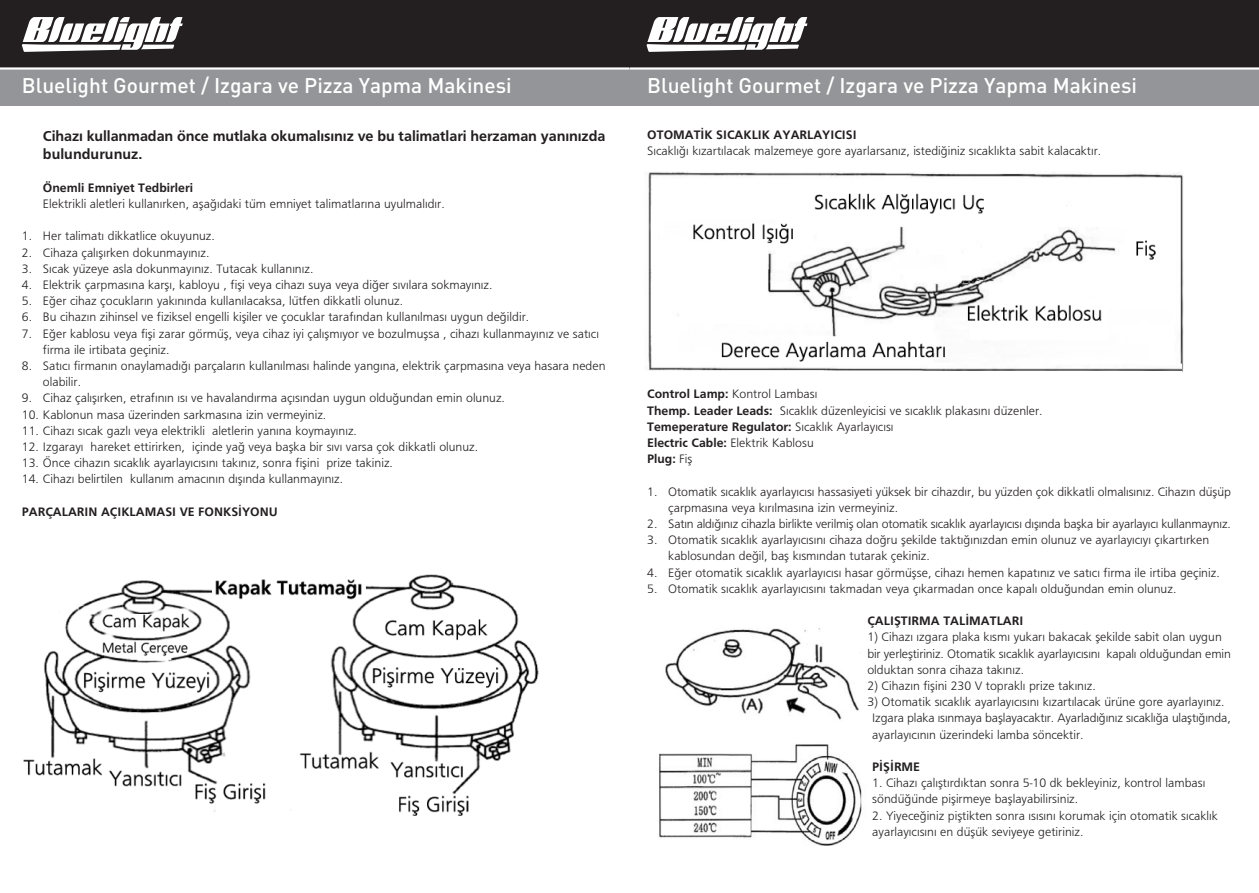
<style>
.page{position:relative;width:1259px;height:893px;background:#fff}
.page>*{position:absolute;margin:0;border:0;box-sizing:border-box;transform-origin:0 0}
.t1{font:500 21px "DI Nbek";color:#fff}
.t2{font:700 15px/18.5px "Frugal";letter-spacing:-.01em;color:#231f20}
.t3{font:12.75px/16.2px "Frugal";color:#231f20}
.t4{font:700 12.75px "Frugal";color:#231f20}
.s1{font-weight:700}
</style>
<div class="page">
<div style="left:629px;top:0;width:630px;height:68px;background:#231f20"></div>
<div style="left:629px;top:68px;width:630px;height:38px;background:#939598"></div>
<hr style="left:629px;top:67px;width:630px;height:3px;background:#fff">
<div style="left:0;top:0;width:629px;height:68px;background:#231f20"></div>
<div style="left:0;top:68px;width:629px;height:38px;background:#939598"></div>
<hr style="left:0;top:67px;width:629px;height:3px;background:#fff">
<svg style="left:22px;top:17px;width:161px;height:35px"></svg>
<svg style="left:646px;top:17px;width:161px;height:35px"></svg>
<img style="left:23px;top:574px;width:516px;height:242px">
<img style="left:648px;top:172px;width:536px;height:200px">
<img style="left:665px;top:628px;width:194px;height:92px">
<img style="left:659px;top:744px;width:203px;height:102px">
<h1 class="t1" style="left:22px;top:78px;width:491px">Bluelight Gourmet / Izgara ve Pizza Yapma Makinesi</h1>
<h1 class="t1" style="left:647px;top:78px;width:491px">Bluelight Gourmet / Izgara ve Pizza Yapma Makinesi</h1>
<p class="t4" style="left:647px;top:130px;width:211px">OTOMAT‹K SICAKLIK AYARLAYICISI</p>
<p class="t3" style="left:647px;top:144px;width:455px">Sıcaklı¤ı kızartılacak malzemeye gore ayarlarsanız, istedi¤iniz sıcakl›kta sabit kalacaktır.</p>
<p class="t2" style="left:43px;top:128px;width:564px">Cihaz› kullanmadan önce mutlaka okumal›s›n›z ve bu talimatlari herzaman yan›n›zda bulundurunuz.</p>
<p class="t4" style="left:43px;top:183px;width:152px">Önemli Emniyet Tedbirleri</p>
<p class="t3" style="left:43px;top:197px;width:403px">Elektrikli aletleri kullan›rken, afla¤›daki tüm emniyet talimatlar›na uyulmal›d›r.</p>
<p class="t3" style="left:22px;top:229px;width:194px">1. Her talimat› dikkatlice okuyunuz.</p>
<p class="t3" style="left:22px;top:245px;width:189px">2. Cihaza çal›fl›rken dokunmay›n›z.</p>
<p class="t3" style="left:22px;top:261px;width:293px">3. S›cak yüzeye asla dokunmay›n›z. Tutacak kullan›n›z.</p>
<p class="t3" style="left:22px;top:278px;width:472px">4. Elektrik çarpmas›na karfl›, kabloyu , fifli veya cihaz› suya veya di¤er s›v›lara sokmay›n›z.</p>
<p class="t3" style="left:22px;top:294px;width:383px">5. E¤er cihaz çocuklar›n yak›n›nda kullan›lacaksa, lütfen dikkatli olunuz.</p>
<p class="t3" style="left:22px;top:310px;width:509px">6. Bu cihaz›n zihinsel ve fiziksel engelli kifliler ve çocuklar taraf›ndan kullan›lmas› uygun de¤ildir.</p>
<p class="t3" style="left:43px;top:326px;width:557px;text-indent:-21px">7. E¤er kablosu veya fifli zarar görmüfl, veya cihaz iyi çal›flm›yor ve bozulmuflsa , cihaz› kullanmay›n›z ve sat›c› firma ile irtibata geçiniz.</p>
<p class="t3" style="left:43px;top:359px;width:564px;text-indent:-21px">8. Sat›c› firman›n onaylamad›¤› parçalar›n kullan›lmas› halinde yang›na, elektrik çarpmas›na veya hasara neden olabilir.</p>
<p class="t3" style="left:22px;top:391px;width:484px">9. Cihaz çal›fl›rken, etraf›n›n ›s› ve havaland›rma aç›s›ndan uygun oldu¤undan emin olunuz.</p>
<p class="t3" style="left:22px;top:407px;width:306px">10. Kablonun masa üzerinden sarkmas›na izin vermeyiniz.</p>
<p class="t3" style="left:22px;top:423px;width:337px">11. Cihaz› s›cak gazl› veya elektrikli aletlerin yan›na koymay›n›z.</p>
<p class="t3" style="left:22px;top:440px;width:458px">12. Izgaray› hareket ettirirken, içinde ya¤ veya baflka bir s›v› varsa çok dikkatli olunuz.</p>
<p class="t3" style="left:22px;top:456px;width:372px">13. Önce cihaz›n s›cakl›k ayarlay›c›s›n› tak›n›z, sonra fiflini prize takiniz.</p>
<p class="t3" style="left:22px;top:472px;width:323px">14. Cihaz› belirtilen kullan›m amac›n›n d›fl›nda kullanmay›n›z.</p>
<p class="t4" style="left:22px;top:507px;width:257px">PARÇALARIN AÇIKLAMASI VE FONKS‹YONU</p>
<p class="t3" style="left:647px;top:387px;width:397px"><span class="s1">Control Lamp:</span> Kontrol Lambası<br><span class="s1">Themp. Leader Leads:</span> Sıcaklık düzenleyicisi ve sıcaklık plakasını düzenler.<br><span class="s1">Temeperature Regulator:</span> Sıcaklık Ayarlayıcısı<br><span class="s1">Electric Cable:</span> Elektrik Kablosu<br><span class="s1">Plug:</span> Fifl</p>
<p class="t3" style="left:668px;top:484px;width:564px;text-indent:-21px">1. Otomatik sıcaklık ayarlayıcısı hassasiyeti yüksek bir cihazdır, bu yüzden çok dikkatli olmalısınız. Cihazın düflüp çarpmasına veya kırılmasına izin vermeyiniz.</p>
<p class="t3" style="left:647px;top:517px;width:585px">2. Satın aldı¤ınız cihazla birlikte verilmifl olan otomatik sıcaklık ayarlayıcısı dıflında baflka bir ayarlayıcı kullanmaynız.</p>
<p class="t3" style="left:668px;top:533px;width:542px;text-indent:-21px">3. Otomatik sıcaklık ayarlayıcısını cihaza do¤ru flekilde taktı¤ınızdan emin olunuz ve ayarlayıcıyı çıkartırken kablosundan de¤il, bafl kısmından tutarak çekiniz.</p>
<p class="t3" style="left:647px;top:565px;width:574px">4. E¤er otomatik sıcaklık ayarlayıcısı hasar görmüflse, cihazı hemen kapatınız ve satıcı firma ile irtiba geçiniz.</p>
<p class="t3" style="left:647px;top:581px;width:530px">5. Otomatik sıcaklık ayarlayıcısını takmadan veya çıkarmadan once kapalı oldu¤undan emin olunuz.</p>
<p class="t4" style="left:867px;top:616px;width:157px">ÇALIfiTIRMA TAL‹MATLARI</p>
<p class="t3" style="left:867px;top:630px;width:365px">1) Cihazı ızgara plaka kısmı yukarı bakacak flekilde sabit olan uygun bir yerlefltiriniz. Otomatik sıcaklık ayarlayıcısını kapalı oldu¤undan emin olduktan sonra cihaza takınız.</p>
<p class="t3" style="left:867px;top:679px;width:230px">2) Cihazın fiflini 230 V topraklı prize takınız.</p>
<p class="t3" style="left:872px;top:695px;width:360px;text-indent:-5px">3) Otomatik sıcaklık ayarlayıcısını kızartılacak ürüne gore ayarlayınız.<br>Izgara plaka ısınmaya bafllayacaktır. Ayarladı¤ınız sıcaklı¤a ulafltı¤ında, ayarlayıcının üzerindeki lamba söncektir.</p>
<p class="t4" style="left:872px;top:762px;width:49px">P‹fi‹RME</p>
<p class="t3" style="left:872px;top:776px;width:334px">1. Cihazı çalıfltırdıktan sonra 5-10 dk bekleyiniz, kontrol lambası söndü¤ünde piflirmeye bafllayabilirsiniz.</p>
<p class="t3" style="left:872px;top:808px;width:347px">2. Yiyece¤iniz pifltikten sonra ısısını korumak için otomatik sıcaklık ayarlayıcısını en düflük seviyeye getiriniz.</p>
</div>
